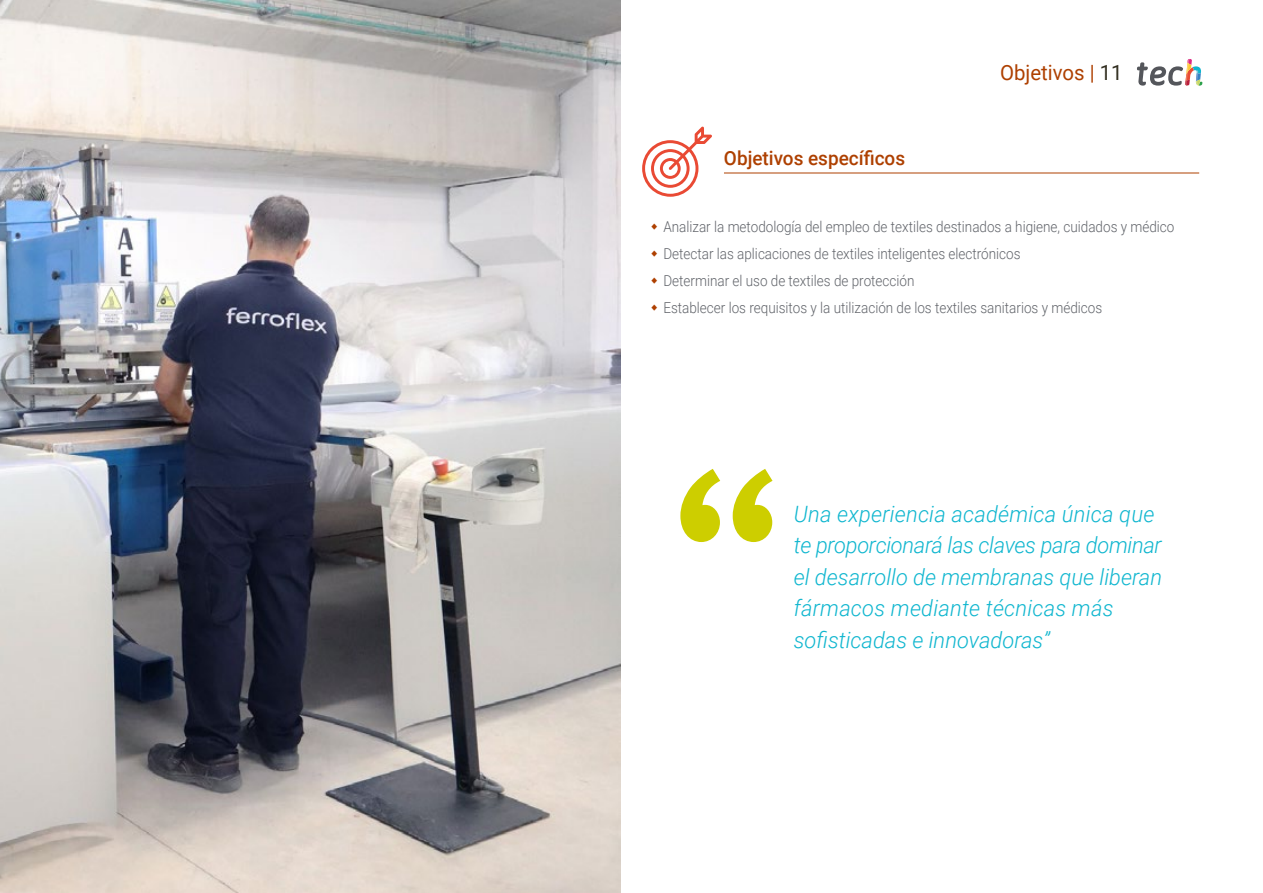
<style>
.page{position:relative;width:1263px;height:893px;background:#fff}
.page>*{position:absolute;margin:0;border:0;box-sizing:border-box;transform-origin:0 0}
.t1{font:italic 300 22.5px/31.5px "Roboto";color:#0fb6cf}
.t2{font:21px "Roboto";color:#ae4000}
.t3{font:500 19.5px "Roboto";color:#ae4000}
.t4{font:300 15px/26.7px "Roboto";color:#61646a;scale:.9 1}
.s1{color:#312e20}
</style>
<div class="page">
<hr style="left:724px;top:173px;width:475px;height:1px;background:#ae4000">
<svg style="left:1137px;top:59px;width:65px;height:27px"></svg>
<svg style="left:642px;top:127px;width:70px;height:70px"></svg>
<svg style="left:680px;top:469px;width:92px;height:73px"></svg>
<img style="left:0;top:0;width:621px;height:893px">
<h3 class="t3" style="left:724px;top:144px;width:183px">Objetivos específicos</h3>
<h2 class="t2" style="left:1000px;top:57px;width:124px">Objetivos | <span class="s1">11</span></h2>
<p class="t4" style="left:663px;top:213px;width:569px">Analizar la metodología del empleo de textiles destinados a higiene, cuidados y médico Detectar las aplicaciones de textiles inteligentes electrónicos<br>Determinar el uso de textiles de protección<br>Establecer los requisitos y la utilización de los textiles sanitarios y médicos</p>
<h1 class="t1" style="left:794px;top:497px;width:370px">Una experiencia académica única que te proporcionará las claves para dominar el desarrollo de membranas que liberan fármacos mediante técnicas más sofisticadas e innovadoras”</h1>
</div>
